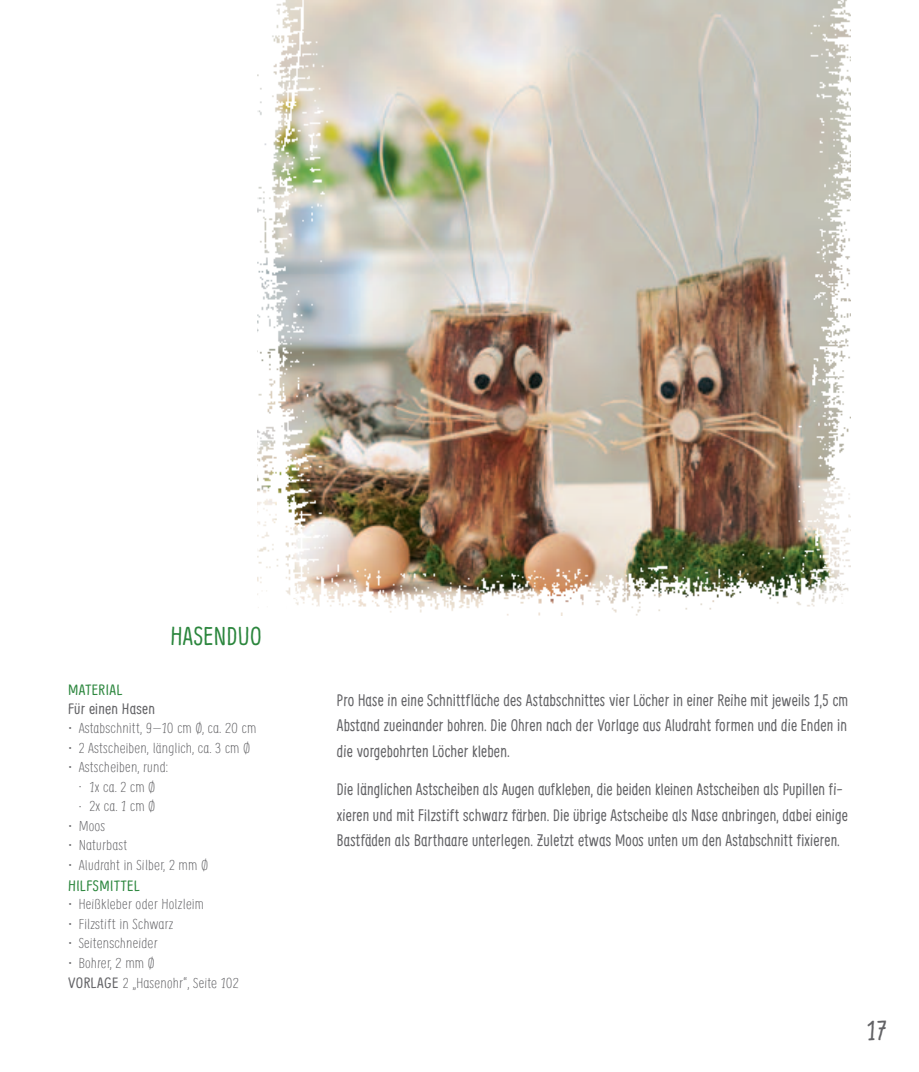
<style>
.page{position:relative;width:919px;height:1072px;background:#fff}
.page>*{position:absolute;margin:0;border:0;box-sizing:border-box;transform-origin:0 0}
.t1{font:27px "Supernettcn";color:#636366}
._02_Subhead{font:25.5px "Supernettcn";letter-spacing:.02em;color:#2b863d}
._03_Fließtext{font:16.5px/25.5px "Supernettcn";letter-spacing:.01em;color:#636366;text-align:justify}
._04_Material_Head{font:14.85px "Supernettcn";letter-spacing:.03em;color:#2b863d;scale:1.11 1}
._05_Material_Subhead{font:14.85px "Supernettcn";letter-spacing:.01em;color:#636366;scale:1.11 1}
._04_Material_Head-2{font:300 14.1px "Supernettcn";letter-spacing:.01em;color:#636366;scale:1.17 1}
.s1{font-size:9.45px}
.s2{font-weight:400;font-size:14.85px}
</style>
<div class="page">
<img style="left:344px;top:0;width:419px;height:517px">
<img style="left:257px;top:0;width:87px;height:517px">
<img style="left:763px;top:0;width:88px;height:517px">
<img style="left:257px;top:517px;width:594px;height:99px">
<p class="_02_Subhead" style="left:170px;top:619px;width:93px">HASENDUO</p>
<p class="_04_Material_Head" style="left:68px;top:680px;width:50px">MATERIAL</p>
<p class="_05_Material_Subhead" style="left:68px;top:698px;width:80px">Für einen Hasen</p>
<p class="_04_Material_Head-2" style="left:68px;top:719px;width:162px">• Astabschnitt, 9–10 cm Ø, ca. 20 cm</p>
<p class="_04_Material_Head-2" style="left:68px;top:738px;width:157px">• 2 Astscheiben, länglich, ca. 3 cm Ø</p>
<p class="_04_Material_Head-2" style="left:68px;top:758px;width:87px">• Astscheiben, rund:</p>
<p class="_04_Material_Head-2" style="left:79px;top:777px;width:67px"><span class="s1">•</span> 1x ca. 2 cm Ø</p>
<p class="_04_Material_Head-2" style="left:79px;top:797px;width:67px"><span class="s1">•</span> 2x ca. 1 cm Ø</p>
<p class="_04_Material_Head-2" style="left:68px;top:816px;width:33px">• Moos</p>
<p class="_04_Material_Head-2" style="left:68px;top:836px;width:52px">• Naturbast</p>
<p class="_04_Material_Head-2" style="left:68px;top:855px;width:121px">• Aludraht in Silber, 2 mm Ø</p>
<p class="_04_Material_Head" style="left:68px;top:875px;width:66px">HILFSMITTEL</p>
<p class="_04_Material_Head-2" style="left:68px;top:894px;width:118px">• Heißkleber oder Holzleim</p>
<p class="_04_Material_Head-2" style="left:68px;top:914px;width:92px">• Filzstift in Schwarz</p>
<p class="_04_Material_Head-2" style="left:68px;top:933px;width:78px">• Seitenschneider</p>
<p class="_04_Material_Head-2" style="left:68px;top:953px;width:76px">• Bohrer, 2 mm Ø</p>
<p class="_04_Material_Head-2" style="left:68px;top:973px;width:147px"><span class="s2">VORLAGE</span> 2 „Hasenohr“, Seite 102</p>
<p class="_03_Fließtext" style="left:337px;top:686px;width:512px">Pro Hase in eine Schnittfläche des Astabschnittes vier Löcher in einer Reihe mit jeweils 1,5 cm Abstand zueinander bohren. Die Ohren nach der Vorlage aus Aludraht formen und die Enden in die vorgebohrten Löcher kleben.</p>
<p class="_03_Fließtext" style="left:337px;top:776px;width:512px;text-align:left">Die länglichen Astscheiben als Augen aufkleben, die beiden kleinen Astscheiben als Pupillen fi&shy;xieren und mit Filzstift schwarz färben. Die übrige Astscheibe als Nase anbringen, dabei einige<br>Bastfäden als Barthaare unterlegen. Zuletzt etwas Moos unten um den Astabschnitt fixieren.</p>
<h1 class="t1" style="left:866px;top:1012px;width:22px">17</h1>
</div>
